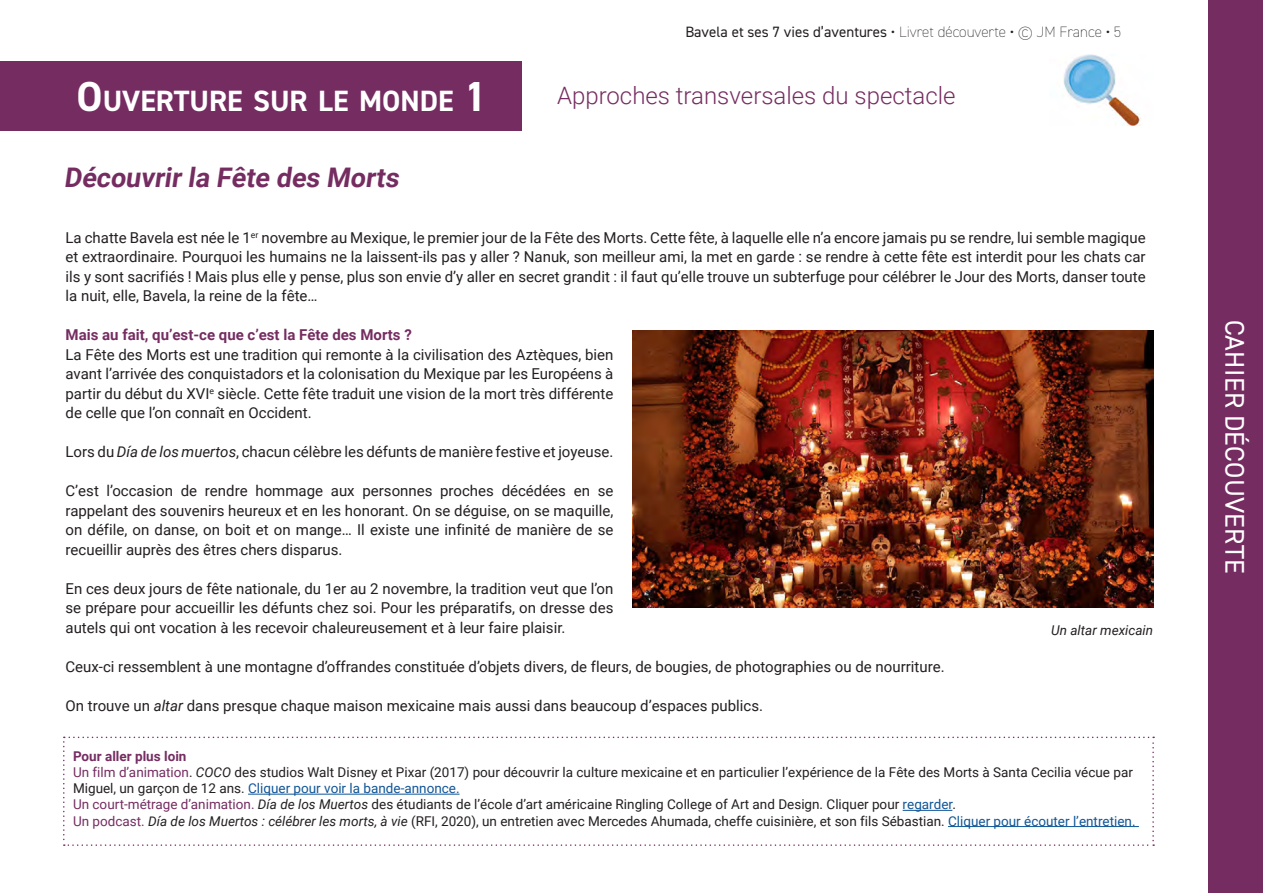
<style>
.page{position:relative;width:1263px;height:893px;background:#fff}
.page>*{position:absolute;margin:0;border:0;box-sizing:border-box;transform-origin:0 0}
.t1{font:700 29.4px "DIN2014";color:#fff}
.t2{font:700 27px "Roboto";color:#752d61}
.t3{font:27px "DIN2014";letter-spacing:.01em;color:#fff}
.t4{font:300 24px "Roboto";color:#752d61}
.t5{font:15px/19.5px "Roboto";color:#231f20;text-align:justify}
.t6{font:15px "DIN2014";color:#231f20}
.t7{font:700 15px "Roboto";color:#752d61}
.t8{font:13.5px/16.2px "Roboto";color:#231f20}
.t9{font:700 13.5px "Roboto";color:#752d61}
.t10{font:italic 13.5px "Roboto";color:#231f20}
.s1{font-weight:200}
.s2{font-size:42px}
.s3{font-style:italic}
.s4{color:#752d61}
.s5{color:#105697}
</style>
<div class="page">
<div style="left:1209px;top:0;width:54px;height:893px;background:#752d61"></div>
<div style="left:0;top:62px;width:521px;height:69px;background:#752d61"></div>
<img style="left:1063px;top:54px;width:78px;height:71px">
<img style="left:632px;top:331px;width:521px;height:276px">
<svg style="left:63px;top:737px;width:1091px;height:109px"></svg>
<p class="t6" style="left:685px;top:23px;width:437px">Bavela et ses 7 vies d’aventures • <span class="s1">Livret découverte • © JM France • 5</span></p>
<p class="t1" style="left:77px;top:81px;width:412px"><span class="s2">O</span>UVERTURE SUR LE MONDE <span class="s2">1</span></p>
<p class="t4" style="left:557px;top:79px;width:400px">Approches transversales du spectacle</p>
<p class="t2" style="left:64px;top:158px;width:341px">Découvrir la Fête des Morts</p>
<p class="t5" style="left:66px;top:227px;width:1082px">La chatte Bavela est née le 1<sup>er</sup> novembre au Mexique, le premier jour de la Fête des Morts. Cette fête, à laquelle elle n’a encore jamais pu se rendre, lui semble magique et extraordinaire. Pourquoi les humains ne la laissent-ils pas y aller ? Nanuk, son meilleur ami, la met en garde : se rendre à cette fête est interdit pour les chats car ils y sont sacrifiés ! Mais plus elle y pense, plus son envie d’y aller en secret grandit : il faut qu’elle trouve un subterfuge pour célébrer le Jour des Morts, danser toute la nuit, elle, Bavela, la reine de la fête…</p>
<p class="t7" style="left:66px;top:324px;width:348px">Mais au fait, qu’est-ce que c’est la Fête des Morts ?</p>
<p class="t5" style="left:66px;top:344px;width:549px">La Fête des Morts est une tradition qui remonte à la civilisation des Aztèques, bien avant l’arrivée des conquistadors et la colonisation du Mexique par les Européens à partir du début du XVI<sup>e</sup> siècle. Cette fête traduit une vision de la mort très différente de celle que l’on connaît en Occident.</p>
<p class="t5" style="left:66px;top:441px;width:549px">Lors du <span class="s3">Día de los muertos</span>, chacun célèbre les défunts de manière festive et joyeuse.</p>
<p class="t5" style="left:66px;top:480px;width:549px">C’est l’occasion de rendre hommage aux personnes proches décédées en se rappelant des souvenirs heureux et en les honorant. On se déguise, on se maquille, on défile, on danse, on boit et on mange… Il existe une infinité de manière de se recueillir auprès des êtres chers disparus.</p>
<p class="t5" style="left:66px;top:578px;width:549px">En ces deux jours de fête nationale, du 1er au 2 novembre, la tradition veut que l’on se prépare pour accueillir les défunts chez soi. Pour les préparatifs, on dresse des autels qui ont vocation à les recevoir chaleureusement et à leur faire plaisir.</p>
<p class="t5" style="left:66px;top:656px;width:880px">Ceux-ci ressemblent à une montagne d’offrandes constituée d’objets divers, de fleurs, de bougies, de photographies ou de nourriture.</p>
<p class="t5" style="left:66px;top:695px;width:699px">On trouve un <span class="s3">altar</span> dans presque chaque maison mexicaine mais aussi dans beaucoup d’espaces publics.</p>
<p class="t10" style="left:1051px;top:621px;width:103px">Un altar mexicain</p>
<p class="t9" style="left:73px;top:746px;width:115px">Pour aller plus loin</p>
<p class="t8" style="left:73px;top:763px;width:1061px"><span class="s4">Un film d’animation</span>. <span class="s3">COCO</span> des studios Walt Disney et Pixar (2017) pour découvrir la culture mexicaine et en particulier l’expérience de la Fête des Morts à Santa Cecilia vécue par<br>Miguel, un garçon de 12 ans. <span class="s5">Cliquer pour voir la bande-annonce.</span></p>
<p class="t8" style="left:73px;top:796px;width:884px"><span class="s4">Un court-métrage d’animation.</span> <span class="s3">Día de los Muertos</span> des étudiants de l’école d’art américaine Ringling College of Art and Design. Cliquer pour <span class="s5">regarder</span>.</p>
<p class="t8" style="left:73px;top:812px;width:1064px"><span class="s4">Un podcast.</span> <span class="s3">Día de los Muertos : célébrer les morts, à vie</span> (RFI, 2020), un entretien avec Mercedes Ahumada, cheffe cuisinière, et son fils Sébastian. <span class="s5">Cliquer pour écouter l’entretien.</span></p>
<h2 class="t3" style="left:1251px;top:320px;width:255px;rotate:90deg">CAHIER DÉCOUVERTE</h2>
</div>
